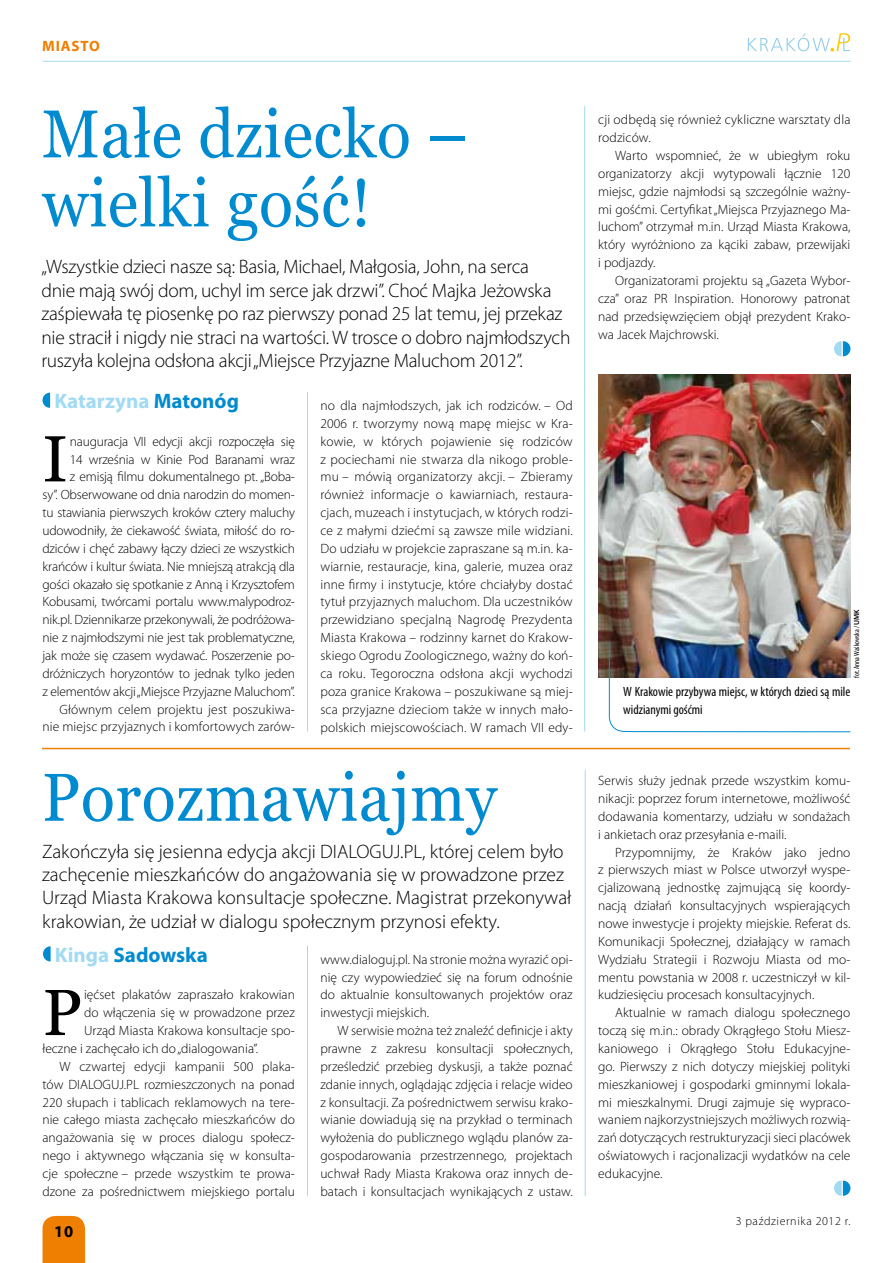
<style>
.page{position:relative;width:893px;height:1263px;background:#fff}
.page>*{position:absolute;margin:0;border:0;box-sizing:border-box;transform-origin:0 0}
.t1{font:67.5px/69px "Georgia";letter-spacing:.01em;color:#008bd0;scale:.93 1}
.t2{font:65.1px "Georgia";color:#000}
.t3{font:700 21px "Myriad Pro";color:#a2daf4}
.t4{font:700 21px "Myriad Pro";color:#008bd0}
.t5{font:300 19.5px/23.4px "Myriad Pro";letter-spacing:-.01em;color:#000}
.t6{font:700 16.5px "Myriad Pro";color:#000}
.t7{font:700 15px "Myriad Pro";color:#ee7f00}
.t8{font:300 13.5px/17.9px "Myriad Pro";color:#000;text-align:justify}
.t9{font:condensed 13.5px/17.9px "Myriad Pro";color:#000}
.t10{font:300 12px "Myriad Pro";letter-spacing:.05em;color:#000}
.t11{font:condensed 7.5px "Myriad Pro";color:#000}
.s1{color:#008bd0}
.s2{color:#a2daf4}
.s3{font-weight:600;font-stretch:normal}
</style>
<div class="page">
<div style="left:43px;top:1216px;width:42px;height:47px;background:#ee7f00"></div>
<hr style="left:43px;top:61px;width:807px;height:1px;background:#a2daf4">
<svg style="left:748px;top:33px;width:102px;height:19px"></svg>
<hr style="left:42px;top:748px;width:808px;height:1px;background:#ee7f00">
<svg style="left:834px;top:341px;width:16px;height:15px"></svg>
<svg style="left:43px;top:393px;width:7px;height:15px"></svg>
<svg style="left:834px;top:1180px;width:16px;height:16px"></svg>
<svg style="left:43px;top:946px;width:8px;height:15px"></svg>
<hr style="left:585px;top:770px;width:1px;height:426px;background:#a2daf4">
<hr style="left:307px;top:946px;width:1px;height:250px;background:#a2daf4">
<hr style="left:584px;top:106px;width:1px;height:625px;background:#a2daf4">
<hr style="left:307px;top:392px;width:1px;height:339px;background:#a2daf4">
<img style="left:599px;top:374px;width:251px;height:304px">
<img style="left:607px;top:641px;width:244px;height:91px">
<p class="t7" style="left:42px;top:36px;width:11px">miasto</p>
<h1 class="t1" style="left:42px;top:101px;width:459px">Małe dziecko – wielki gość!</h1>
<p class="t5" style="left:41px;top:255px;width:530px">„Wszystkie dzieci nasze są: Basia, Michael, Małgosia, John, na serca<br>dnie mają swój dom, uchyl im serce jak drzwi”. Choć Majka Jeżowska zaśpiewała tę piosenkę po raz pierwszy ponad 25 lat temu, jej przekaz nie stracił i nigdy nie straci na wartości. W trosce o dobro najmłodszych ruszyła kolejna odsłona akcji „Miejsce Przyjazne Maluchom 2012”.</p>
<h3 class="t3" style="left:54px;top:387px;width:186px">Katarzyna <span class="s1">Matonóg</span></h3>
<h2 class="t2" style="left:43px;top:419px;width:27px">I</h2>
<p class="t8" style="left:43px;top:432px;width:254px;text-align:right">nauguracja VII edycji akcji rozpoczęła się<br>14 września w Kinie Pod Baranami wraz<br>z emisją filmu dokumentalnego pt. „Boba-<br>sy”. Obserwowane od dnia narodzin do momen&shy;tu stawiania pierwszych kroków cztery maluchy udowodniły, że ciekawość świata, miłość do ro&shy;dziców i chęć zabawy łączy dzieci ze wszystkich krańców i kultur świata. Nie mniejszą atrakcją dla gości okazało się spotkanie z Anną i Krzysztofem Kobusami, twórcami portalu www.malypodroz&shy;nik.pl. Dziennikarze przekonywali, że podróżowa&shy;nie z najmłodszymi nie jest tak problematyczne, jak może się czasem wydawać. Poszerzenie po&shy;dróżniczych horyzontów to jednak tylko jeden z elementów akcji „Miejsce Przyjazne Maluchom”.<br>Głównym celem projektu jest poszukiwa&shy;nie miejsc przyjaznych i komfortowych zarów-</p>
<p class="t8" style="left:320px;top:396px;width:254px">no dla najmłodszych, jak ich rodziców. – Od 2006 r. tworzymy nową mapę miejsc w Kra&shy;kowie, w których pojawienie się rodziców z pociechami nie stwarza dla nikogo proble&shy;mu – mówią organizatorzy akcji. – Zbieramy również informacje o kawiarniach, restaura&shy;cjach, muzeach i instytucjach, w których rodzi&shy;ce z małymi dziećmi są zawsze mile widziani.<br>Do udziału w projekcie zapraszane są m.in. ka&shy;wiarnie, restauracje, kina, galerie, muzea oraz inne firmy i instytucje, które chciałyby dostać tytuł przyjaznych maluchom. Dla uczestników przewidziano specjalną Nagrodę Prezydenta Miasta Krakowa – rodzinny karnet do Krakow&shy;skiego Ogrodu Zoologicznego, ważny do koń&shy;ca roku. Tegoroczna odsłona akcji wychodzi poza granice Krakowa – poszukiwane są miej&shy;sca przyjazne dzieciom także w innych mało&shy;polskich miejscowościach. W ramach VII edy-</p>
<h1 class="t1" style="left:42px;top:764px;width:491px">Porozmawiajmy</h1>
<p class="t5" style="left:42px;top:839px;width:531px">Zakończyła się jesienna edycja akcji DIALOGUJ.PL, której celem było zachęcenie mieszkańców do angażowania się w prowadzone przez Urząd Miasta Krakowa konsultacje społeczne. Magistrat przekonywał krakowian, że udział w dialogu społecznym przynosi efekty.</p>
<h3 class="t4" style="left:55px;top:941px;width:154px"><span class="s2">Kinga</span> Sadowska</h3>
<h2 class="t2" style="left:43px;top:973px;width:41px">P</h2>
<p class="t8" style="left:84px;top:986px;width:212px">ięćset plakatów zapraszało krakowian</p>
<p class="t8" style="left:84px;top:1004px;width:212px">do włączenia się w prowadzone przez</p>
<p class="t8" style="left:84px;top:1021px;width:212px">Urząd Miasta Krakowa konsultacje spo-</p>
<p class="t8" style="left:43px;top:1039px;width:217px">łeczne i zachęcało ich do „dialogowania”.</p>
<p class="t8" style="left:60px;top:1057px;width:237px">W czwartej edycji kampanii 500 plaka-</p>
<p class="t8" style="left:43px;top:1075px;width:254px">tów DIALOGUJ.PL rozmieszczonych na ponad</p>
<p class="t8" style="left:43px;top:1093px;width:254px">220 słupach i tablicach reklamowych na tere-</p>
<p class="t8" style="left:43px;top:1111px;width:254px">nie całego miasta zachęcało mieszkańców do</p>
<p class="t8" style="left:43px;top:1129px;width:254px">angażowania się w proces dialogu społecz-</p>
<p class="t8" style="left:43px;top:1146px;width:254px">nego i aktywnego włączania się w konsulta-</p>
<p class="t8" style="left:43px;top:1164px;width:254px">cje społeczne – przede wszystkim te prowa-</p>
<p class="t8" style="left:43px;top:1182px;width:254px">dzone za pośrednictwem miejskiego portalu</p>
<p class="t6" style="left:54px;top:1221px;width:21px">10</p>
<p class="t8" style="left:320px;top:950px;width:254px">www.dialoguj.pl. Na stronie można wyrazić opi&shy;nię czy wypowiedzieć się na forum odnośnie do aktualnie konsultowanych projektów oraz inwestycji miejskich.</p>
<p class="t8" style="left:320px;top:1021px;width:254px;text-indent:17px">W serwisie można też znaleźć definicje i akty prawne z zakresu konsultacji społecznych, prześledzić przebieg dyskusji, a także poznać zdanie innych, oglądając zdjęcia i relacje wideo z konsultacji. Za pośrednictwem serwisu krako&shy;wianie dowiadują się na przykład o terminach wyłożenia do publicznego wglądu planów za&shy;gospodarowania przestrzennego, projektach uchwał Rady Miasta Krakowa oraz innych de&shy;batach i konsultacjach wynikających z ustaw.</p>
<p class="t8" style="left:598px;top:111px;width:254px">cji odbędą się również cykliczne warsztaty dla rodziców.</p>
<p class="t8" style="left:598px;top:146px;width:254px;text-indent:17px">Warto wspomnieć, że w ubiegłym roku organizatorzy akcji wytypowali łącznie 120 miejsc, gdzie najmłodsi są szczególnie ważny&shy;mi gośćmi. Certyfikat „Miejsca Przyjaznego Ma&shy;luchom” otrzymał m.in. Urząd Miasta Krakowa, który wyróżniono za kąciki zabaw, przewijaki i podjazdy.</p>
<p class="t8" style="left:598px;top:271px;width:254px;text-indent:17px">Organizatorami projektu są „Gazeta Wybor&shy;cza” oraz PR Inspiration. Honorowy patronat nad przedsięwzięciem objął prezydent Krako&shy;wa Jacek Majchrowski.</p>
<p class="t11" style="left:852px;top:678px;width:70px;rotate:-90deg">fot. Anna Waśkowska / <span class="s3">UMK</span></p>
<p class="t9" style="left:623px;top:682px;width:229px">W Krakowie przybywa miejsc, w których dzieci są mile widzianymi gośćmi</p>
<p class="t8" style="left:598px;top:771px;width:254px">Serwis służy jednak przede wszystkim komu&shy;nikacji: poprzez forum internetowe, możliwość dodawania komentarzy, udziału w sondażach i ankietach oraz przesyłania e-maili.</p>
<p class="t8" style="left:598px;top:843px;width:254px;text-indent:17px">Przypomnijmy, że Kraków jako jedno z pierwszych miast w Polsce utworzył wyspe&shy;cjalizowaną jednostkę zajmującą się koordy&shy;nacją działań konsultacyjnych wspierających nowe inwestycje i projekty miejskie. Referat ds.<br>Komunikacji Społecznej, działający w ramach Wydziału Strategii i Rozwoju Miasta od mo&shy;mentu powstania w 2008 r. uczestniczył w kil&shy;kudziesięciu procesach konsultacyjnych.</p>
<p class="t8" style="left:598px;top:1004px;width:254px;text-indent:17px">Aktualnie w ramach dialogu społecznego toczą się m.in.: obrady Okrągłego Stołu Miesz&shy;kaniowego i Okrągłego Stołu Edukacyjne&shy;go. Pierwszy z nich dotyczy miejskiej polityki mieszkaniowej i gospodarki gminnymi lokala&shy;mi mieszkalnymi. Drugi zajmuje się wypraco&shy;waniem najkorzystniejszych możliwych rozwią&shy;zań dotyczących restrukturyzacji sieci placówek oświatowych i racjonalizacji wydatków na cele edukacyjne.</p>
<p class="t10" style="left:736px;top:1213px;width:116px">3 października 2012 r.</p>
</div>
